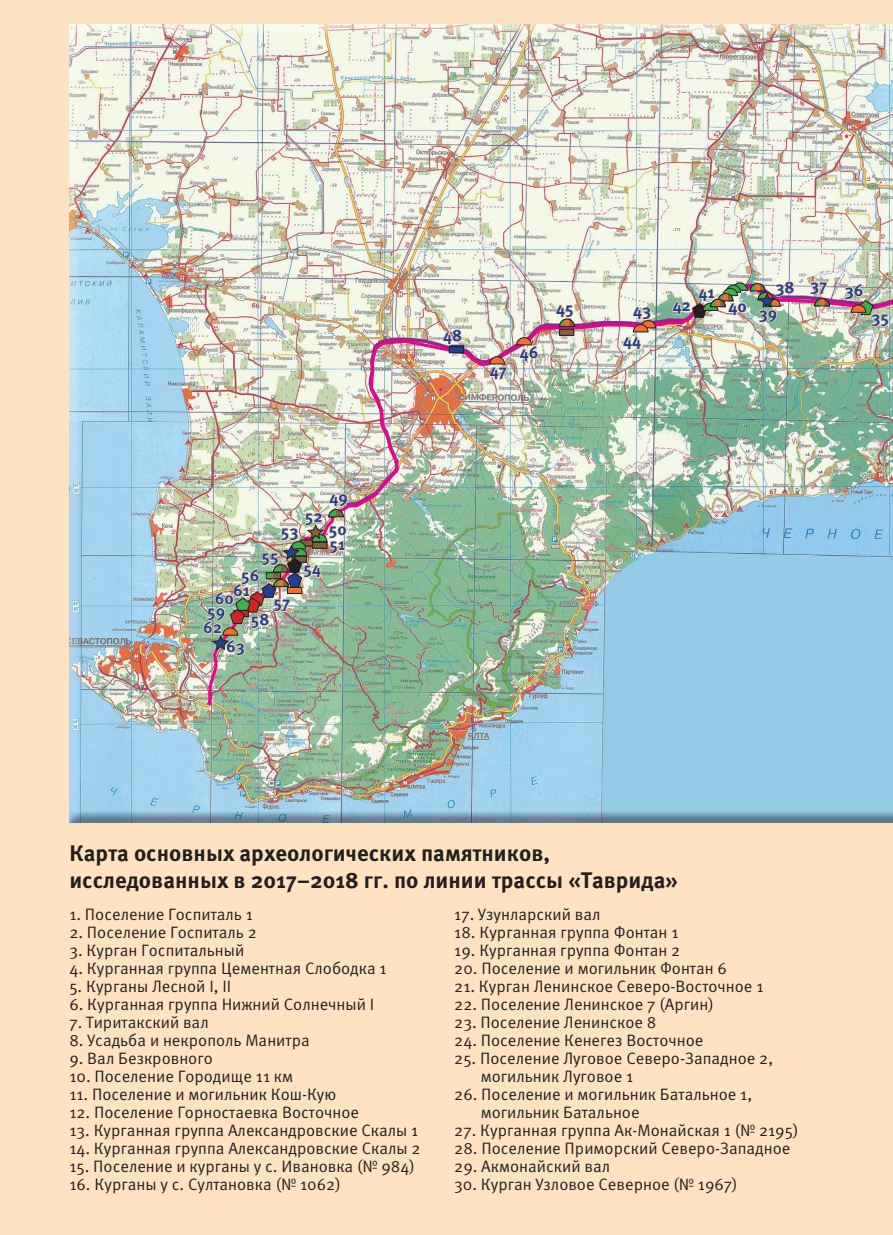
<style>
.page{position:relative;width:893px;height:1235px;background:#fff}
.page>*{position:absolute;margin:0;border:0;box-sizing:border-box;transform-origin:0 0}
.t1{font:700 22.5px/27px "Meta Pro";color:#231f20}
.t2{font:16.5px/18px "Meta Pro";color:#231f20}
.t3{font:700 16.5px/26.8px "Meta Pro";color:#253f8e}
</style>
<div class="page">
<div style="left:0;top:0;width:893px;height:1234px;background:#fee2c1"></div>
<div style="left:69px;top:24px;width:824px;height:798px;background:#231f20;opacity:.45"></div>
<img style="left:207px;top:128px;width:686px;height:579px">
<div style="left:559px;top:329px;width:15px;height:6px;background:#7c6442"></div>
<div style="left:559px;top:329px;width:15px;height:6px;border:1px solid #231f20"></div>
<div style="left:449px;top:347px;width:14px;height:6px;background:#253f8e"></div>
<div style="left:449px;top:346px;width:15px;height:7px;border:1px solid #231f20"></div>
<img style="left:843px;top:282px;width:46px;height:45px">
<svg style="left:808px;top:280px;width:22px;height:26px"></svg>
<svg style="left:621px;top:306px;width:35px;height:45px"></svg>
<svg style="left:554px;top:303px;width:21px;height:24px"></svg>
<svg style="left:516px;top:337px;width:23px;height:25px"></svg>
<svg style="left:488px;top:356px;width:20px;height:26px"></svg>
<svg style="left:441px;top:329px;width:22px;height:17px"></svg>
<img style="left:671px;top:280px;width:124px;height:44px">
<img style="left:202px;top:492px;width:147px;height:164px">
<p class="t3" style="left:330px;top:484px;width:20px">49</p>
<p class="t3" style="left:305px;top:503px;width:19px">52</p>
<p class="t3" style="left:329px;top:522px;width:19px;line-height:15.5px">50<br>51</p>
<p class="t3" style="left:281px;top:518px;width:19px">53</p>
<p class="t3" style="left:262px;top:543px;width:19px">55</p>
<p class="t3" style="left:303px;top:555px;width:19px">54</p>
<p class="t3" style="left:233px;top:567px;width:28px;line-height:15.6px;text-align:center">56<br>61</p>
<p class="t3" style="left:215px;top:585px;width:20px">60</p>
<p class="t3" style="left:274px;top:589px;width:18px">57</p>
<p class="t3" style="left:203px;top:603px;width:24px;line-height:16.5px">59<br>62</p>
<p class="t3" style="left:251px;top:606px;width:20px">58</p>
<p class="t3" style="left:226px;top:633px;width:20px">63</p>
<p class="t3" style="left:443px;top:323px;width:20px">48</p>
<p class="t3" style="left:490px;top:358px;width:19px">47</p>
<p class="t3" style="left:520px;top:339px;width:20px">46</p>
<p class="t3" style="left:556px;top:295px;width:19px">45</p>
<p class="t3" style="left:623px;top:296px;width:30px;line-height:30.2px;text-indent:10px">43<br>44</p>
<p class="t3" style="left:673px;top:292px;width:20px">42</p>
<p class="t3" style="left:698px;top:279px;width:18px">41</p>
<p class="t3" style="left:728px;top:293px;width:20px">40</p>
<p class="t3" style="left:759px;top:273px;width:70px;text-indent:17px">38 37<br>39</p>
<p class="t3" style="left:845px;top:277px;width:20px">36</p>
<p class="t3" style="left:871px;top:304px;width:19px">35</p>
<h1 class="t1" style="left:69px;top:840px;width:610px">Карта основных археологических памятников, исследованных в 2017–2018 гг. по линии трассы «Таврида»</h1>
<p class="t2" style="left:69px;top:905px;width:185px">1. Поселение Госпиталь 1</p>
<p class="t2" style="left:69px;top:923px;width:189px">2. Поселение Госпиталь 2</p>
<p class="t2" style="left:69px;top:941px;width:176px">3. Курган Госпитальный</p>
<p class="t2" style="left:69px;top:959px;width:319px">4. Курганная группа Цементная Слободка 1</p>
<p class="t2" style="left:69px;top:977px;width:163px">5. Курганы Лесной I, II</p>
<p class="t2" style="left:69px;top:995px;width:306px">6. Курганная группа Нижний Солнечный I</p>
<p class="t2" style="left:69px;top:1013px;width:141px">7. Тиритакский вал</p>
<p class="t2" style="left:69px;top:1031px;width:242px">8. Усадьба и некрополь Манитра</p>
<p class="t2" style="left:69px;top:1049px;width:145px">9. Вал Безкровного</p>
<p class="t2" style="left:69px;top:1067px;width:225px">10. Поселение Городище 11 км</p>
<p class="t2" style="left:69px;top:1085px;width:269px">11. Поселение и могильник Кош-Кую</p>
<p class="t2" style="left:69px;top:1103px;width:291px">12. Поселение Горностаевка Восточное</p>
<p class="t2" style="left:69px;top:1121px;width:351px">13. Курганная группа Александровские Скалы 1</p>
<p class="t2" style="left:69px;top:1139px;width:353px">14. Курганная группа Александровские Скалы 2</p>
<p class="t2" style="left:69px;top:1157px;width:347px">15. Поселение и курганы у с. Ивановка (№ 984)</p>
<p class="t2" style="left:69px;top:1175px;width:273px">16. Курганы у с. Султановка (№ 1062)</p>
<p class="t2" style="left:454px;top:905px;width:148px">17. Узунларский вал</p>
<p class="t2" style="left:454px;top:923px;width:226px">18. Курганная группа Фонтан 1</p>
<p class="t2" style="left:454px;top:941px;width:228px">19. Курганная группа Фонтан 2</p>
<p class="t2" style="left:454px;top:959px;width:274px">20. Поселение и могильник Фонтан 6</p>
<p class="t2" style="left:454px;top:977px;width:311px">21. Курган Ленинское Северо-Восточное 1</p>
<p class="t2" style="left:454px;top:995px;width:261px">22. Поселение Ленинское 7 (Аргин)</p>
<p class="t2" style="left:454px;top:1013px;width:204px">23. Поселение Ленинское 8</p>
<p class="t2" style="left:454px;top:1031px;width:251px">24. Поселение Кенегез Восточное</p>
<p class="t2" style="left:481px;top:1049px;width:294px;text-indent:-27px">25. Поселение Луговое Северо-Западное 2, могильник Луговое 1</p>
<p class="t2" style="left:481px;top:1085px;width:273px;text-indent:-27px">26. Поселение и могильник Батальное 1, могильник Батальное</p>
<p class="t2" style="left:454px;top:1121px;width:346px">27. Курганная группа Ак-Монайская 1 (№ 2195)</p>
<p class="t2" style="left:454px;top:1139px;width:338px">28. Поселение Приморский Северо-Западное</p>
<p class="t2" style="left:454px;top:1157px;width:157px">29. Акмонайский вал</p>
<p class="t2" style="left:454px;top:1175px;width:285px">30. Курган Узловое Северное (№ 1967)</p>
</div>
